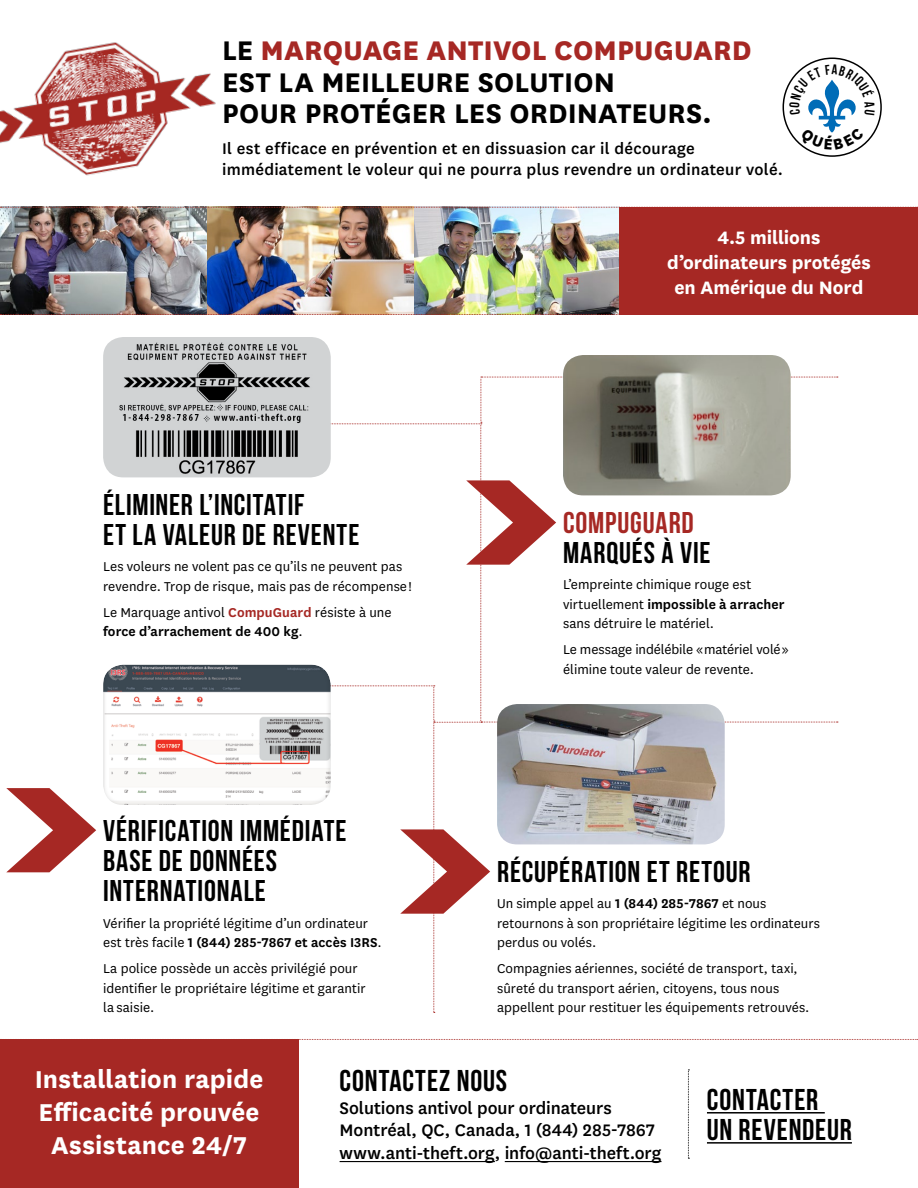
<style>
.page{position:relative;width:918px;height:1188px;background:#fff}
.page>*{position:absolute;margin:0;border:0;box-sizing:border-box;transform-origin:0 0}
.t1{font:700 31.5px/31.5px "National";letter-spacing:.005em;color:#000}
.t2{font:700 30px/30px "Bebas Neue";letter-spacing:.025em;color:#000}
.t3{font:700 30px "Bebas Neue";letter-spacing:.025em;color:#a62824}
.t4{font:700 28.5px/33px "National";letter-spacing:.005em;color:#fff;text-align:center}
.t5{font:700 21px/25px "National";letter-spacing:-.005em;color:#fff;text-align:center}
.t6{font:500 19.5px/22.5px "National";letter-spacing:-.005em;color:#000}
.t7{font:500 18px/21px "National";letter-spacing:.015em;color:#000}
.t8{font:15px/19.5px "National";letter-spacing:.005em;color:#000}
.s1{font-weight:800;color:#a62824}
.s2{font-weight:600;color:#a62824}
.s3{font-weight:600}
</style>
<div class="page">
<img style="left:0;top:42px;width:216px;height:134px">
<svg style="left:204px;top:70px;width:12px;height:34px"></svg>
<svg style="left:298px;top:1039px;width:620px;height:1px"></svg>
<div style="left:783px;top:58px;width:99px;height:99px;border:2px solid #000;border-radius:50%"></div>
<svg style="left:6px;top:788px;width:90px;height:84px"></svg>
<img style="left:103px;top:337px;width:228px;height:137px">
<div style="left:102px;top:663px;width:230px;height:143px;background:#000;opacity:.2"></div>
<svg style="left:111px;top:377px;width:727px;height:636px"></svg>
<img style="left:563px;top:355px;width:228px;height:140px">
<div style="left:0;top:1039px;width:298px;height:149px;background:#a62824"></div>
<hr style="left:340px;top:1161px;width:155px;height:1px;background:#000">
<hr style="left:505px;top:1161px;width:157px;height:1px;background:#000">
<hr style="left:707px;top:1112px;width:118px;height:2px;background:#000">
<hr style="left:707px;top:1142px;width:145px;height:2px;background:#000">
<svg style="left:688px;top:1070px;width:1px;height:89px"></svg>
<img style="left:207px;top:208px;width:413px;height:106px">
<img style="left:0;top:208px;width:207px;height:106px">
<div style="left:620px;top:207px;width:298px;height:108px;background:#a62824"></div>
<svg style="left:0;top:207px;width:620px;height:1px"></svg>
<svg style="left:0;top:314px;width:620px;height:1px"></svg>
<svg style="left:789px;top:64px;width:86px;height:85px"></svg>
<h1 class="t1" style="left:222px;top:33px;width:531px">LE <span class="s1">MARQUAGE ANTIVOL COMPUGUARD<br></span>EST LA MEILLEURE SOLUTION<br>POUR PROTÉGER LES ORDINATEURS.</h1>
<p class="t7" style="left:222px;top:136px;width:562px">Il est efficace en prévention et en dissuasion car il décourage immédiatement le voleur qui ne pourra plus revendre un ordinateur volé.</p>
<h2 class="t2" style="left:103px;top:489px;width:258px">ÉLIMINER L’INCITATIF<br>ET LA VALEUR DE REVENTE</h2>
<p class="t8" style="left:103px;top:556px;width:310px">Les voleurs ne volent pas ce qu’ils ne peuvent pas revendre. Trop de risque, mais pas de récompense !</p>
<p class="t8" style="left:103px;top:602px;width:290px">Le Marquage antivol <span class="s2">CompuGuard</span> résiste à une <span class="s3">force d’arrachement de 400 kg</span>.</p>
<h2 class="t2" style="left:103px;top:816px;width:245px">VÉRIFICATION IMMÉDIATE<br>BASE DE DONNÉES<br>INTERNATIONALE</h2>
<p class="t8" style="left:103px;top:913px;width:280px">Vérifier la propriété légitime d’un ordinateur est très facile <span class="s3">1 (844) 285-7867 et accès I3RS</span>.</p>
<p class="t8" style="left:103px;top:958px;width:264px">La police possède un accès privilégié pour identifier le propriétaire légitime et garantir la saisie.</p>
<h3 class="t5" style="left:667px;top:223px;width:205px">4.5 millions d’ordinateurs protégés en Amérique du Nord</h3>
<h2 class="t3" style="left:563px;top:506px;width:132px">COMPUGUARD</h2>
<h2 class="t2" style="left:563px;top:537px;width:149px">MARQUÉS À VIE</h2>
<p class="t8" style="left:563px;top:574px;width:223px">L’empreinte chimique rouge est virtuellement <span class="s3">impossible à arracher </span>sans détruire le matériel.</p>
<p class="t8" style="left:563px;top:639px;width:227px">Le message indélébile « matériel volé » élimine toute valeur de revente.</p>
<h2 class="t2" style="left:497px;top:856px;width:255px">RÉCUPÉRATION ET RETOUR</h2>
<p class="t8" style="left:497px;top:893px;width:324px">Un simple appel au <span class="s3">1 (844) 285-7867</span> et nous retournons à son propriétaire légitime les ordinateurs perdus ou volés.</p>
<p class="t8" style="left:497px;top:958px;width:314px">Compagnies aériennes, société de transport, taxi, sûreté du transport aérien, citoyens, tous nous appellent pour restituer les équipements retrouvés.</p>
<h3 class="t4" style="left:35px;top:1061px;width:230px">Installation rapide<br>Efficacité prouvée<br>Assistance 24/7</h3>
<h2 class="t2" style="left:340px;top:1065px;width:169px">CONTACTEZ NOUS</h2>
<h3 class="t6" style="left:340px;top:1095px;width:323px">Solutions antivol pour ordinateurs<br>Montréal, QC, Canada, 1 (844) 285-7867 www.anti-theft.org, info@anti-theft.org</h3>
<h2 class="t2" style="left:707px;top:1084px;width:146px">CONTACTER<br>UN REVENDEUR</h2>
</div>
